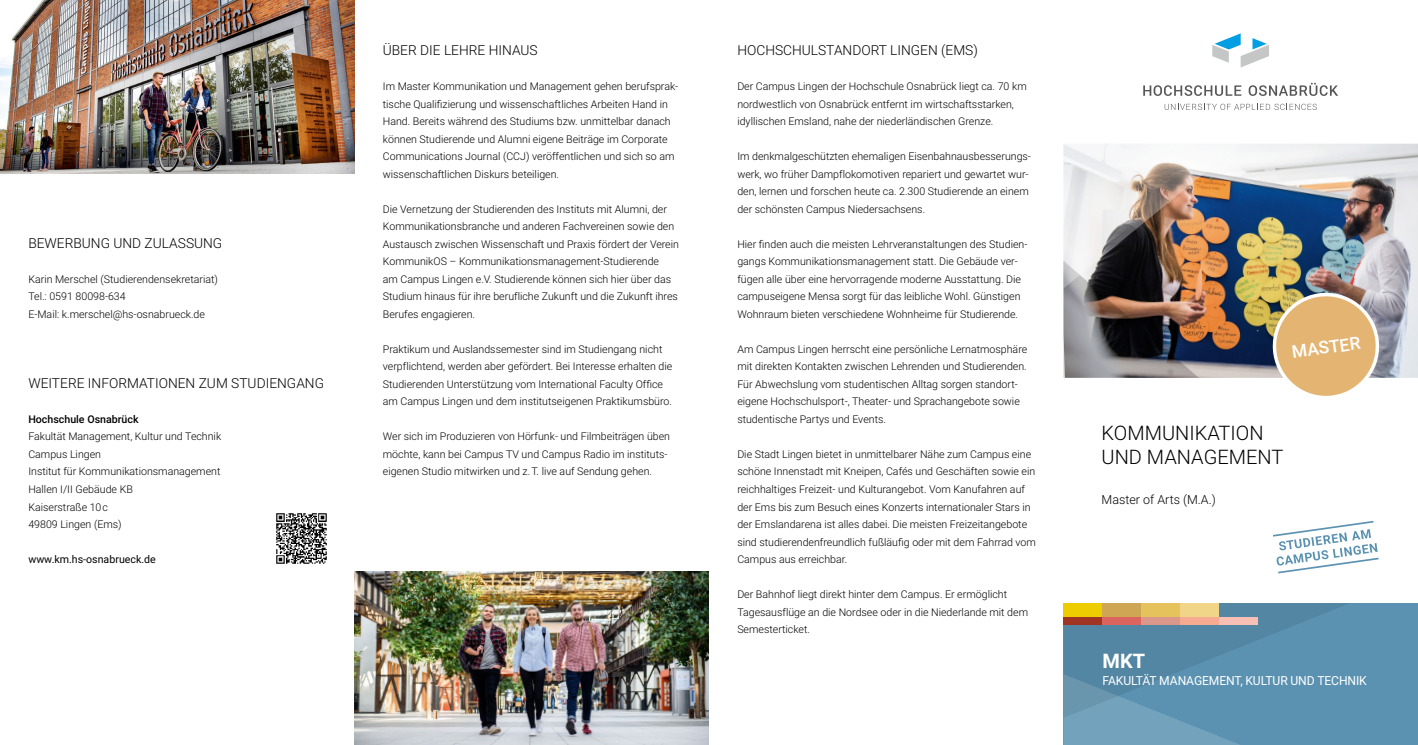
<style>
.page{position:relative;width:1418px;height:745px;background:#fff}
.page>*{position:absolute;margin:0;border:0;box-sizing:border-box;transform-origin:0 0}
.t1{font:300 20px/23.8px "Roboto";color:#000}
.t2{font:700 20px "Roboto";color:#fff}
.t3{font:500 17.5px "Roboto";color:#fff}
.t4{font:300 13.75px "Roboto";color:#000}
.t5{font:12.5px "Roboto";letter-spacing:-.01em;color:#fff}
.t6{font:300 12.5px "Roboto";color:#000}
.t7{font:300 10.62px/17.5px "Roboto";color:#000}
.t8{font:10.62px "Roboto";color:#000}
.t9{font:500 10.62px "Roboto";color:#000}
</style>
<div class="page">
<div style="left:1063px;top:602px;width:354px;height:142px;background:#5b92b1"></div>
<svg style="left:1063px;top:602px;width:287px;height:142px"></svg>
<img style="left:354px;top:571px;width:355px;height:173px">
<img style="left:276px;top:513px;width:50px;height:49px">
<img style="left:1240px;top:144px;width:177px;height:233px">
<img style="left:1063px;top:144px;width:177px;height:233px">
<img style="left:0;top:0;width:354px;height:174px">
<svg style="left:1273px;top:521px;width:105px;height:52px"></svg>
<svg style="left:1143px;top:85px;width:98px;height:11px"></svg>
<svg style="left:1248px;top:83px;width:90px;height:13px"></svg>
<svg style="left:1164px;top:104px;width:152px;height:6px"></svg>
<svg style="left:1212px;top:33px;width:56px;height:34px"></svg>
<div style="left:1063px;top:602px;width:39px;height:15px;background:#eecd00"></div>
<div style="left:1063px;top:617px;width:39px;height:7px;background:#a03422"></div>
<div style="left:1102px;top:602px;width:39px;height:15px;background:#cea654"></div>
<div style="left:1102px;top:617px;width:39px;height:7px;background:#db655e"></div>
<div style="left:1141px;top:602px;width:39px;height:15px;background:#e6c25d"></div>
<div style="left:1141px;top:617px;width:39px;height:7px;background:#da978a"></div>
<div style="left:1180px;top:602px;width:39px;height:15px;background:#f0d588"></div>
<div style="left:1180px;top:617px;width:39px;height:7px;background:#f6aa8f"></div>
<div style="left:1219px;top:617px;width:39px;height:7px;background:#f8bfb5"></div>
<svg style="left:1269px;top:289px;width:113px;height:107px;background:#d7b888"></svg>
<p class="t4" style="left:28px;top:233px;width:195px">BEWERBUNG UND ZULASSUNG</p>
<p class="t7" style="left:28px;top:270px;width:191px">Karin Merschel (Studierendensekretariat)<br>Tel.: 0591 80098-634<br>E-Mail: k.merschel@hs-osnabrueck.de</p>
<p class="t4" style="left:28px;top:373px;width:297px">WEITERE INFORMATIONEN ZUM STUDIENGANG</p>
<p class="t9" style="left:28px;top:411px;width:112px">Hochschule Osnabrück</p>
<p class="t7" style="left:28px;top:427px;width:194px">Fakultät Management, Kultur und Technik<br>Campus Lingen<br>Institut für Kommunikationsmanagement<br>Hallen I/II Gebäude KB<br>Kaiserstraße 10 c<br>49809 Lingen (Ems)</p>
<p class="t8" style="left:28px;top:551px;width:129px">www.km.hs-osnabrueck.de</p>
<p class="t4" style="left:383px;top:40px;width:156px">ÜBER DIE LEHRE HINAUS</p>
<p class="t7" style="left:383px;top:77px;width:297px">Im Master Kommunikation und Management gehen berufsprak&shy;tische Qualifizierung und wissenschaftliches Arbeiten Hand in Hand. Bereits während des Studiums bzw. unmittelbar danach können Studierende und Alumni eigene Beiträge im Corporate Communications Journal (CCJ) veröffentlichen und sich so am wissenschaftlichen Diskurs beteiligen.</p>
<p class="t7" style="left:383px;top:199px;width:298px">Die Vernetzung der Studierenden des Instituts mit Alumni, der Kommunikationsbranche und anderen Fachvereinen sowie den Austausch zwischen Wissenschaft und Praxis fördert der Verein KommunikOS – Kommunikationsmanagement-Studierende<br>am Campus Lingen e.V. Studierende können sich hier über das Studium hinaus für ihre berufliche Zukunft und die Zukunft ihres Berufes engagieren.</p>
<p class="t7" style="left:383px;top:339px;width:291px">Praktikum und Auslandssemester sind im Studiengang nicht verpflichtend, werden aber gefördert. Bei Interesse erhalten die Studierenden Unterstützung vom International Faculty Office am Campus Lingen und dem institutseigenen Praktikumsbüro.</p>
<p class="t7" style="left:383px;top:427px;width:289px">Wer sich im Produzieren von Hörfunk- und Filmbeiträgen üben möchte, kann bei Campus TV und Campus Radio im instituts&shy;eigenen Studio mitwirken und z. T. live auf Sendung gehen.</p>
<p class="t4" style="left:737px;top:40px;width:242px">HOCHSCHULSTANDORT LINGEN (EMS)</p>
<p class="t7" style="left:737px;top:77px;width:291px">Der Campus Lingen der Hochschule Osnabrück liegt ca. 70 km nordwestlich von Osnabrück entfernt im wirtschaftsstarken, idyllischen Emsland, nahe der niederländischen Grenze.</p>
<p class="t7" style="left:737px;top:147px;width:295px">Im denkmalgeschützten ehemaligen Eisenbahnausbesserungs&shy;werk, wo früher Dampflokomotiven repariert und gewartet wur&shy;den, lernen und forschen heute ca. 2.300 Studierende an einem der schönsten Campus Niedersachsens.</p>
<p class="t7" style="left:737px;top:234px;width:291px">Hier finden auch die meisten Lehrveranstaltungen des Studien&shy;gangs Kommunikationsmanagement statt. Die Gebäude ver&shy;fügen alle über eine hervorragende moderne Ausstattung. Die campuseigene Mensa sorgt für das leibliche Wohl. Günstigen Wohnraum bieten verschiedene Wohnheime für Studierende.</p>
<p class="t7" style="left:737px;top:339px;width:291px">Am Campus Lingen herrscht eine persönliche Lernatmosphäre mit direkten Kontakten zwischen Lehrenden und Studierenden.<br>Für Abwechslung vom studentischen Alltag sorgen standort&shy;eigene Hochschulsport-, Theater- und Sprachangebote sowie studentische Partys und Events.</p>
<p class="t7" style="left:737px;top:444px;width:300px">Die Stadt Lingen bietet in unmittelbarer Nähe zum Campus eine schöne Innenstadt mit Kneipen, Cafés und Geschäften sowie ein reichhaltiges Freizeit- und Kulturangebot. Vom Kanufahren auf der Ems bis zum Besuch eines Konzerts internationaler Stars in der Emslandarena ist alles dabei. Die meisten Freizeitangebote sind studierendenfreundlich fußläufig oder mit dem Fahrrad vom Campus aus erreichbar.</p>
<p class="t7" style="left:737px;top:584px;width:292px">Der Bahnhof liegt direkt hinter dem Campus. Er ermöglicht<br>Tagesausflüge an die Nordsee oder in die Niederlande mit dem<br>Semesterticket.</p>
<h2 class="t3" style="left:1290px;top:340px;width:71px;rotate:-8deg">MASTER</h2>
<h1 class="t1" style="left:1101px;top:420px;width:183px">KOMMUNIKATION<br>UND MANAGEMENT</h1>
<p class="t6" style="left:1101px;top:490px;width:116px">Master of Arts (M.A.)</p>
<h1 class="t2" style="left:1102px;top:646px;width:44px">MKT</h1>
<p class="t5" style="left:1102px;top:671px;width:266px">FAKULTÄT MANAGEMENT, KULTUR UND TECHNIK</p>
</div>
